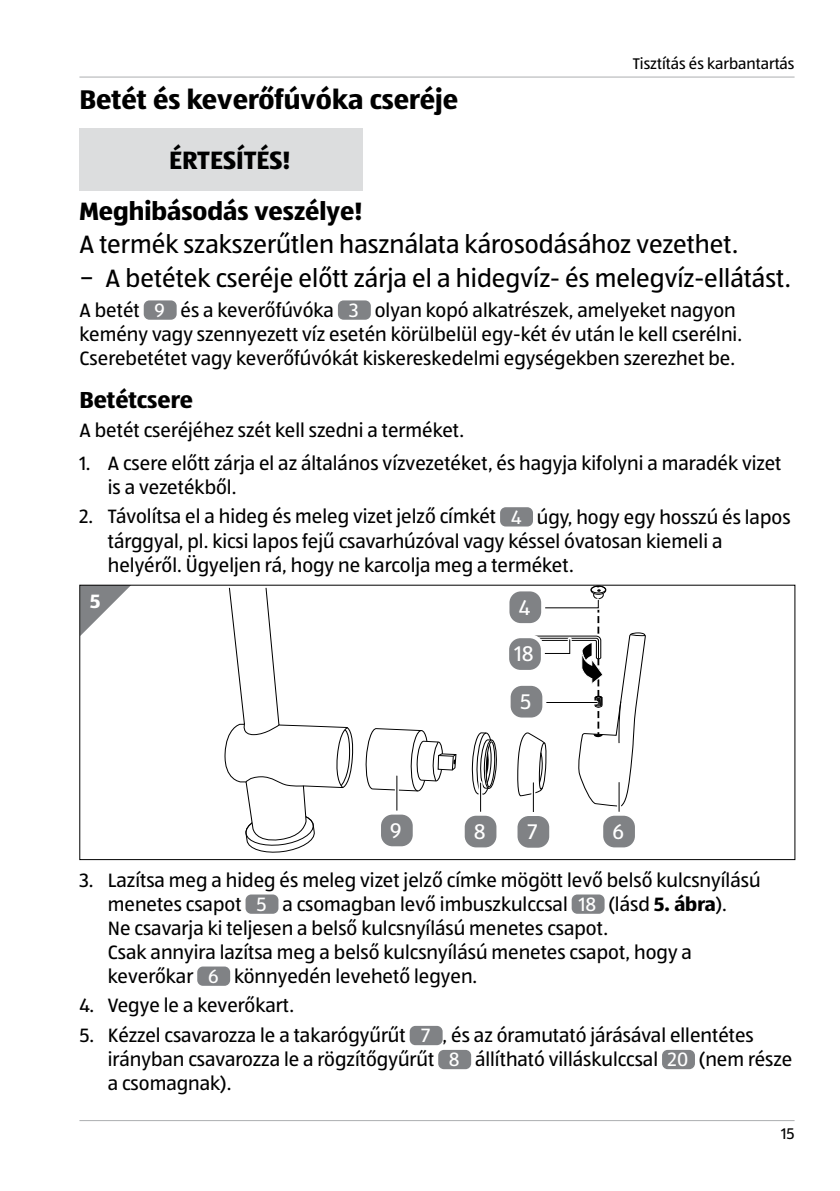
<style>
.page{position:relative;width:840px;height:1191px;background:#fff}
.page>*{position:absolute;margin:0;border:0;box-sizing:border-box;transform-origin:0 0}
.t1{font:700 28px "ALDISUEDOT";color:#000}
.t2{font:26px/33.6px "ALDISUEDOT";color:#000}
.t3{font:700 26px/51px "ALDISUEDOT";color:#000}
.t4{font:700 24px "ALDISUEDOT";color:#000}
.t5{font:22px "ALDISUEDOT";color:#fff}
.t6{font:20px/24px "ALDISUEDOT";color:#000}
.t7{font:700 20px "ALDISUEDOT";color:#fff}
.t8{font:16px "ALDISUEDOT";color:#000}
.s1{color:#fff}
.s2{font-weight:700}
</style>
<div class="page">
<hr style="left:79px;top:77px;width:715px;height:1px;background:#acaeb1">
<hr style="left:79px;top:1120px;width:715px;height:1px;background:#acaeb1">
<div style="left:79px;top:129px;width:284px;height:62px;background:#dcddde"></div>
<div style="left:144px;top:300px;width:32px;height:20px;background:#808285;border-radius:6px"></div>
<div style="left:338px;top:300px;width:32px;height:20px;background:#808285;border-radius:6px"></div>
<div style="left:500px;top:507px;width:32px;height:19px;background:#808285;border-radius:6px"></div>
<svg style="left:81px;top:587px;width:48px;height:48px"></svg>
<svg style="left:224px;top:587px;width:130px;height:266px"></svg>
<svg style="left:365px;top:728px;width:91px;height:63px"></svg>
<svg style="left:471px;top:732px;width:26px;height:63px"></svg>
<svg style="left:394px;top:776px;width:4px;height:34px"></svg>
<svg style="left:478px;top:783px;width:4px;height:28px"></svg>
<hr style="left:396px;top:776px;width:1px;height:38px;background:#000">
<hr style="left:480px;top:783px;width:1px;height:38px;background:#000">
<svg style="left:508px;top:684px;width:36px;height:35px"></svg>
<div style="left:506px;top:682px;width:40px;height:39px;border:4px solid #fff;border-radius:13px"></div>
<div style="left:462px;top:813px;width:36px;height:36px;background:#808285;border-radius:13px"></div>
<div style="left:460px;top:811px;width:40px;height:40px;border:4px solid #fff;border-radius:13px"></div>
<div style="left:379px;top:812px;width:35px;height:36px;background:#808285;border-radius:13px"></div>
<div style="left:377px;top:810px;width:39px;height:40px;border:4px solid #fff;border-radius:13px"></div>
<svg style="left:507px;top:636px;width:35px;height:36px"></svg>
<div style="left:505px;top:634px;width:39px;height:40px;border:4px solid #fff;border-radius:13px"></div>
<svg style="left:515px;top:586px;width:131px;height:220px"></svg>
<div style="left:507px;top:589px;width:36px;height:36px;background:#808285;border-radius:13px"></div>
<div style="left:505px;top:587px;width:40px;height:40px;border:4px solid #fff;border-radius:13px"></div>
<svg style="left:531px;top:783px;width:4px;height:29px"></svg>
<hr style="left:532px;top:783px;width:1px;height:38px;background:#000">
<div style="left:515px;top:814px;width:36px;height:35px;background:#808285;border-radius:13px"></div>
<div style="left:513px;top:812px;width:40px;height:39px;border:4px solid #fff;border-radius:13px"></div>
<svg style="left:616px;top:782px;width:4px;height:29px"></svg>
<hr style="left:618px;top:782px;width:1px;height:39px;background:#000">
<div style="left:601px;top:813px;width:35px;height:36px;background:#808285;border-radius:13px"></div>
<div style="left:599px;top:811px;width:39px;height:40px;border:4px solid #fff;border-radius:13px"></div>
<div style="left:245px;top:894px;width:33px;height:19px;background:#808285;border-radius:6px"></div>
<div style="left:571px;top:894px;width:33px;height:19px;background:#808285;border-radius:6px"></div>
<div style="left:197px;top:966px;width:33px;height:19px;background:#808285;border-radius:6px"></div>
<div style="left:409px;top:1026px;width:33px;height:19px;background:#808285;border-radius:6px"></div>
<div style="left:438px;top:1050px;width:33px;height:19px;background:#808285;border-radius:6px"></div>
<div style="left:661px;top:1050px;width:33px;height:19px;background:#808285;border-radius:6px"></div>
<p class="t8" style="left:632px;top:53px;width:163px">Tisztítás és karbantartás</p>
<h1 class="t1" style="left:79px;top:81px;width:380px">Betét és keverőfúvóka cseréje</h1>
<h2 class="t3" style="left:79px;top:134px;width:284px;text-indent:90px">ÉRTESÍTÉS!<br>Meghibásodás veszélye!</h2>
<h2 class="t2" style="left:79px;top:227px;width:712px">A termék szakszerűtlen használata károsodásához vezethet.<br>− A betétek cseréje előtt zárja el a hidegvíz- és melegvíz-ellátást.</h2>
<p class="t6" style="left:79px;top:297px;width:663px">A betét <span class="s1">9</span> és a keverőfúvóka <span class="s1">3</span> olyan kopó alkatrészek, amelyeket nagyon kemény vagy szennyezett víz esetén körülbelül egy-két év után le kell cserélni.<br>Cserebetétet vagy keverőfúvókát kiskereskedelmi egységekben szerezhet be.</p>
<p class="t4" style="left:79px;top:383px;width:115px">Betétcsere</p>
<p class="t6" style="left:79px;top:418px;width:386px">A betét cseréjéhez szét kell szedni a terméket.</p>
<p class="t6" style="left:108px;top:450px;width:674px;text-indent:-28px">1. A csere előtt zárja el az általános vízvezetéket, és hagyja kifolyni a maradék vizet is a vezetékből.</p>
<p class="t6" style="left:108px;top:504px;width:684px;text-indent:-28px">2. Távolítsa el a hideg és meleg vizet jelző címkét <span class="s1">4</span> úgy, hogy egy hosszú és lapos tárggyal, pl. kicsi lapos fejű csavarhúzóval vagy késsel óvatosan kiemeli a helyéről. Ügyeljen rá, hogy ne karcolja meg a terméket.</p>
<p class="t7" style="left:90px;top:587px;width:12px">5</p>
<p class="t5" style="left:518px;top:593px;width:13px">4</p>
<p class="t5" style="left:514px;top:639px;width:21px">18</p>
<p class="t5" style="left:519px;top:687px;width:13px">5</p>
<p class="t5" style="left:390px;top:816px;width:13px">9</p>
<p class="t5" style="left:473px;top:817px;width:13px">8</p>
<p class="t5" style="left:527px;top:817px;width:11px">7</p>
<p class="t5" style="left:612px;top:817px;width:13px">6</p>
<p class="t6" style="left:108px;top:867px;width:653px;text-indent:-28px">3. Lazítsa meg a hideg és meleg vizet jelző címke mögött levő belső kulcsnyílású menetes csapot <span class="s1">5</span> a csomagban levő imbuszkulccsal <span class="s1">18</span> (lásd <span class="s2">5. ábra</span>).<br>Ne csavarja ki teljesen a belső kulcsnyílású menetes csapot.<br>Csak annyira lazítsa meg a belső kulcsnyílású menetes csapot, hogy a keverőkar <span class="s1">6</span> könnyedén levehető legyen.</p>
<p class="t6" style="left:79px;top:993px;width:216px">4. Vegye le a keverőkart.</p>
<p class="t6" style="left:108px;top:1022px;width:685px;text-indent:-28px">5. Kézzel csavarozza le a takarógyűrűt <span class="s1">7</span> , és az óramutató járásával ellentétes irányban csavarozza le a rögzítőgyűrűt <span class="s1">8</span> állítható villáskulccsal <span class="s1">20</span> (nem része a csomagnak).</p>
<p class="t8" style="left:780px;top:1123px;width:15px">15</p>
</div>
